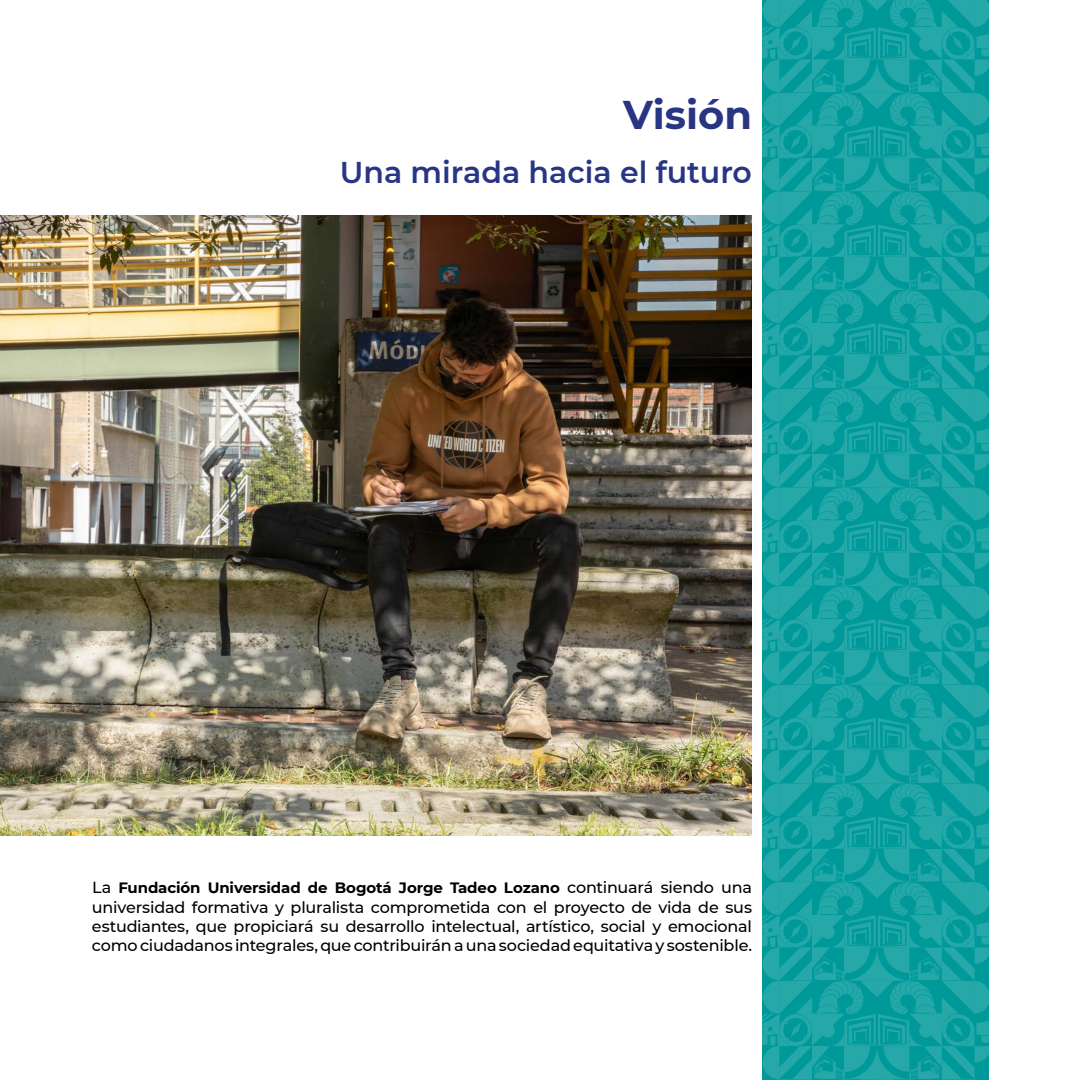
<style>
.page{position:relative;width:1080px;height:1080px;background:#fff}
.page>*{position:absolute;margin:0;border:0;box-sizing:border-box;transform-origin:0 0}
.t1{font:700 40px "Montserrat";color:#283583}
.t2{font:600 30px "Montserrat";color:#283583}
.t3{font:500 16px/19.2px "Montserrat";letter-spacing:-.015em;color:#000;text-align:justify}
.t4{font:700 15px "Montserrat";letter-spacing:-.005em;color:#000}
.s1{font-weight:500;font-size:16px}
</style>
<div class="page">
<svg style="left:762px;top:0;width:227px;height:1080px;background:#14a1a1"></svg>
<img style="left:0;top:215px;width:752px;height:620px">
<h1 class="t1" style="left:623px;top:86px;width:130px">Visión</h1>
<h2 class="t2" style="left:340px;top:151px;width:414px">Una mirada hacia el futuro</h2>
<p class="t4" style="left:92px;top:877px;width:661px"><span class="s1">La</span> Fundación Universidad de Bogotá Jorge Tadeo Lozano <span class="s1">continuará siendo una</span></p>
<p class="t3" style="left:92px;top:897px;width:662px">universidad formativa y pluralista comprometida con el proyecto de vida de sus estudiantes, que propiciará su desarrollo intelectual, artístico, social y emocional como ciudadanos integrales, que contribuirán a una sociedad equitativa y sostenible.</p>
</div>
